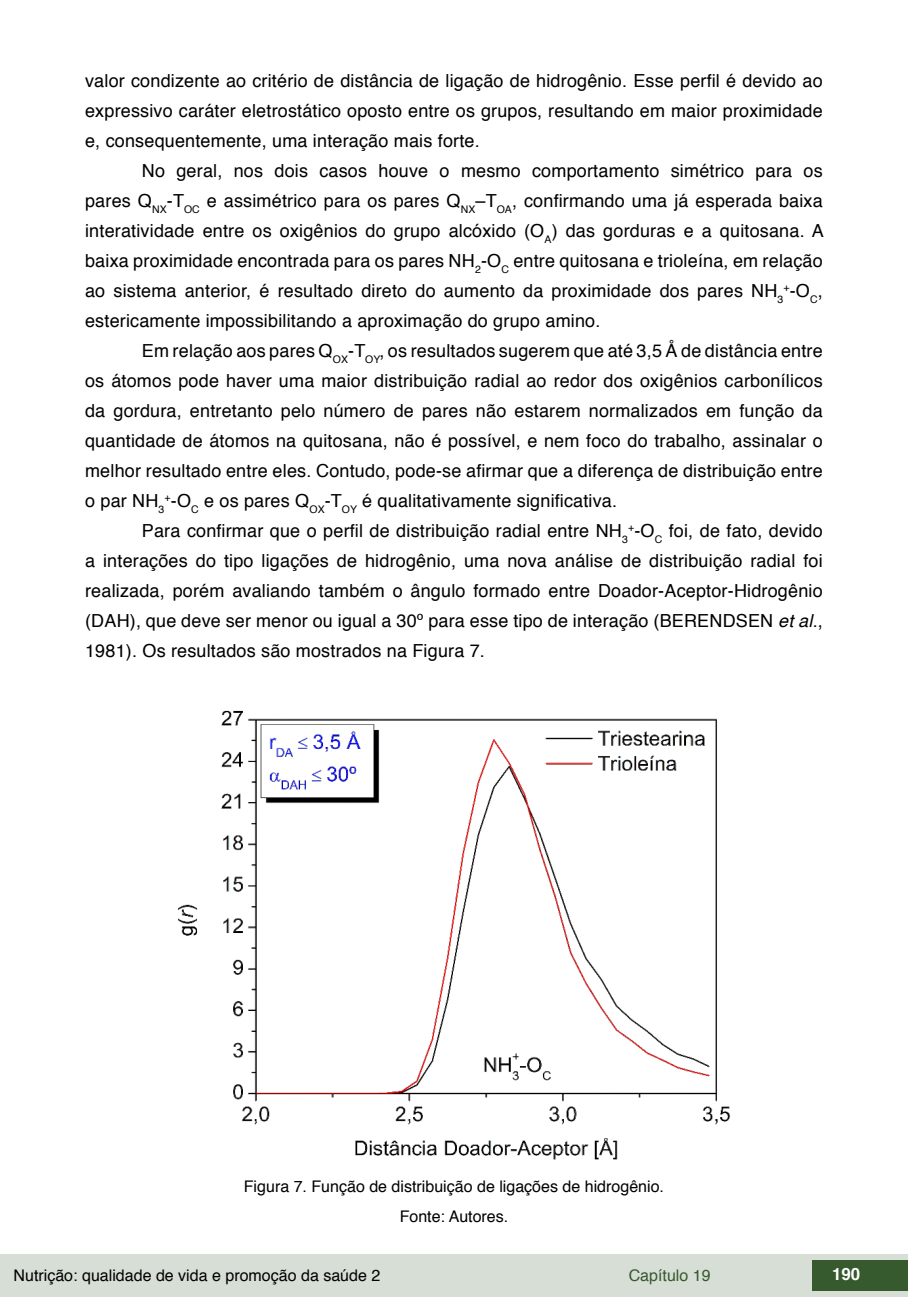
<style>
.page{position:relative;width:908px;height:1304px;background:#fff}
.page>*{position:absolute;margin:0;border:0;box-sizing:border-box;transform-origin:0 0}
.txt{font:18px/30px "Helvetica";letter-spacing:.01em;color:#000;text-align:justify}
.t1{font:700 16.8px "Helvetica";color:#fff}
.imagens_graf_tab{font:16px "Helvetica";color:#000}
.t2{font:16px "Helvetica";color:#36592e}
.s1{font-style:italic}
</style>
<div class="page">
<div style="left:0;top:1254px;width:906px;height:43px;background:#d7ded5"></div>
<div style="left:812px;top:1261px;width:95px;height:30px;background:#36592e"></div>
<img style="left:178px;top:710px;width:552px;height:450px">
<p class="txt" style="left:85px;top:66px;width:738px">valor condizente ao critério de distância de ligação de hidrogênio. Esse perfil é devido ao expressivo caráter eletrostático oposto entre os grupos, resultando em maior proximidade e, consequentemente, uma interação mais forte.</p>
<p class="txt" style="left:85px;top:156px;width:739px;text-indent:57px">No geral, nos dois casos houve o mesmo comportamento simétrico para os pares Q<sub>NX</sub>-T<sub>OC</sub> e assimétrico para os pares Q<sub>NX</sub>–T<sub>OA</sub>, confirmando uma já esperada baixa interatividade entre os oxigênios do grupo alcóxido (O<sub>A</sub>) das gorduras e a quitosana. A baixa proximidade encontrada para os pares NH<sub>2</sub>-O<sub>C</sub> entre quitosana e trioleína, em relação ao sistema anterior, é resultado direto do aumento da proximidade dos pares NH<sub>3</sub><sup>+</sup>-O<sub>C</sub>, estericamente impossibilitando a aproximação do grupo amino.</p>
<p class="txt" style="left:85px;top:336px;width:738px;text-indent:57px">Em relação aos pares Q<sub>OX</sub>-T<sub>OY</sub>, os resultados sugerem que até 3,5 Å de distância entre os átomos pode haver uma maior distribuição radial ao redor dos oxigênios carbonílicos da gordura, entretanto pelo número de pares não estarem normalizados em função da quantidade de átomos na quitosana, não é possível, e nem foco do trabalho, assinalar o melhor resultado entre eles. Contudo, pode-se afirmar que a diferença de distribuição entre o par NH<sub>3</sub><sup>+</sup>-O<sub>C</sub> e os pares Q<sub>OX</sub>-T<sub>OY</sub> é qualitativamente significativa.</p>
<p class="txt" style="left:85px;top:516px;width:739px;text-indent:57px">Para confirmar que o perfil de distribuição radial entre NH<sub>3</sub><sup>+</sup>-O<sub>C</sub> foi, de fato, devido a interações do tipo ligações de hidrogênio, uma nova análise de distribuição radial foi realizada, porém avaliando também o ângulo formado entre Doador-Aceptor-Hidrogênio (DAH), que deve ser menor ou igual a 30º para esse tipo de interação (BERENDSEN <span class="s1">et al</span>., 1981). Os resultados são mostrados na Figura 7.</p>
<p class="imagens_graf_tab" style="left:244px;top:1173px;width:421px">Figura 7. Função de distribuição de ligações de hidrogênio.</p>
<p class="imagens_graf_tab" style="left:399px;top:1204px;width:110px">Fonte: Autores.</p>
<p class="imagens_graf_tab" style="left:14px;top:1263px;width:368px">Nutrição: qualidade de vida e promoção da saúde 2</p>
<p class="t2" style="left:628px;top:1263px;width:83px">Capítulo 19</p>
<p class="t1" style="left:831px;top:1261px;width:30px">190</p>
</div>
